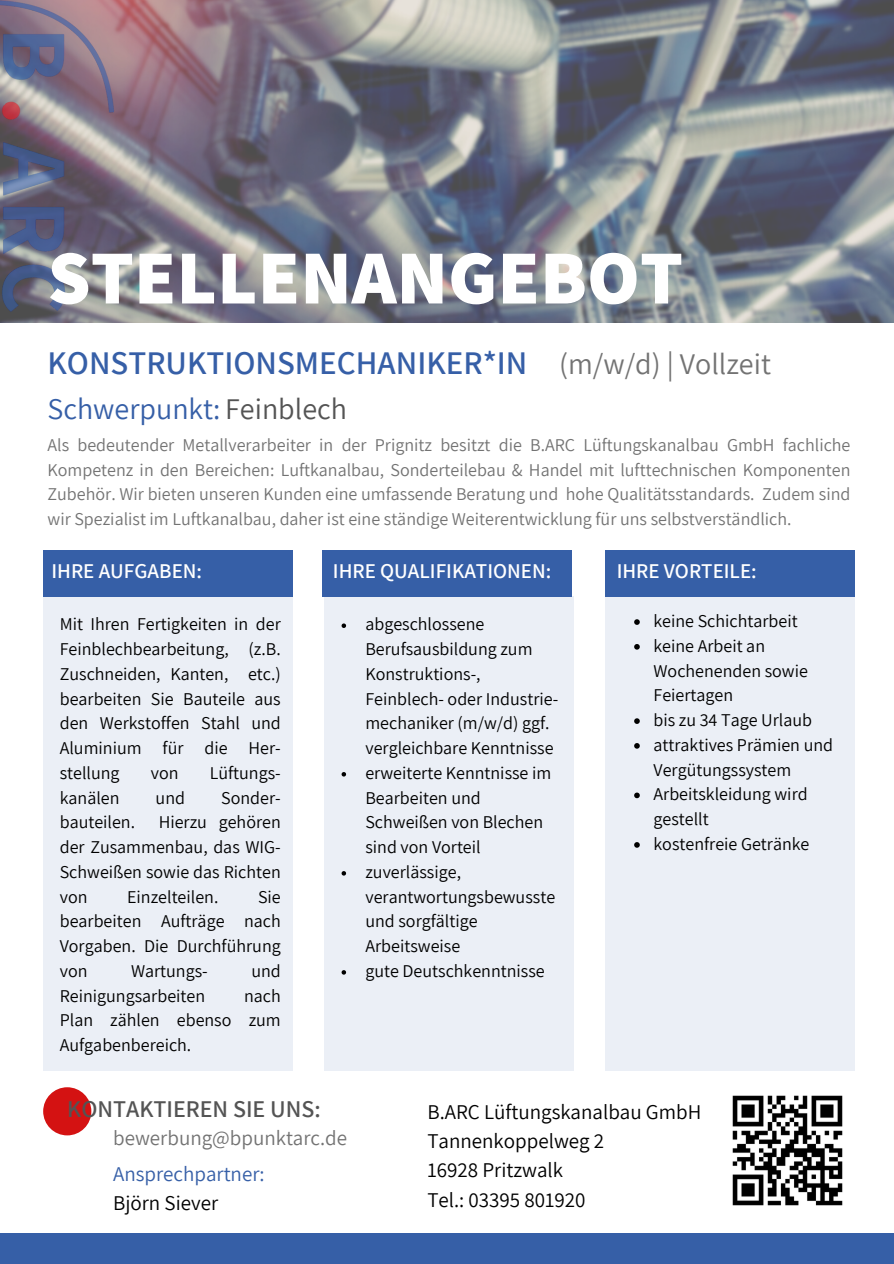
<style>
.page{position:relative;width:894px;height:1264px;background:#fff}
.page>*{position:absolute;margin:0;border:0;box-sizing:border-box;transform-origin:0 0}
.t1{font:800 76.5px "Assistant";color:#fff}
.t2{font:600 33px "Assistant";color:#365fa7}
.t3{font:30px "Assistant";color:#365fa7}
.t4{font:30px "Assistant";color:#737373}
.t5{font:600 24px "Assistant";color:#545454}
.t6{font:21px "Assistant";color:#000}
.t7{font:600 21px "Assistant";color:#fff}
.t8{font:21px "Assistant";color:#737373}
.t9{font:21px "Assistant";color:#365fa7}
.t10{font:18px/24.8px "Assistant";color:#000}
.t11{font:18px/24.8px "Assistant";color:#737373;text-align:justify}
.s1{color:#545454}
</style>
<div class="page">
<div style="left:0;top:1232px;width:893px;height:31px;background:#365fa7"></div>
<img style="left:117px;top:0;width:776px;height:322px">
<div style="left:43px;top:1087px;width:48px;height:48px;background:#d41212;border-radius:50%"></div>
<img style="left:732px;top:1095px;width:111px;height:111px">
<div style="left:322px;top:550px;width:249px;height:46px;background:#365fa7"></div>
<div style="left:43px;top:550px;width:249px;height:46px;background:#365fa7"></div>
<div style="left:43px;top:596px;width:249px;height:474px;background:#ebeff6"></div>
<div style="left:324px;top:596px;width:249px;height:474px;background:#ebeff6"></div>
<img style="left:0;top:0;width:117px;height:323px">
<svg style="left:341px;top:623px;width:5px;height:5px"></svg>
<svg style="left:341px;top:772px;width:5px;height:4px"></svg>
<svg style="left:341px;top:871px;width:5px;height:4px"></svg>
<svg style="left:341px;top:970px;width:5px;height:4px"></svg>
<div style="left:605px;top:550px;width:249px;height:46px;background:#365fa7"></div>
<div style="left:605px;top:596px;width:249px;height:474px;background:#ebeff6"></div>
<svg style="left:634px;top:619px;width:5px;height:6px"></svg>
<svg style="left:634px;top:644px;width:5px;height:5px"></svg>
<svg style="left:634px;top:718px;width:5px;height:6px"></svg>
<svg style="left:634px;top:743px;width:5px;height:5px"></svg>
<svg style="left:634px;top:792px;width:5px;height:6px"></svg>
<svg style="left:634px;top:842px;width:5px;height:5px"></svg>
<p class="t1" style="left:48px;top:225px;width:637px">STELLENANGEBOT</p>
<p class="t2" style="left:48px;top:340px;width:481px">KONSTRUKTIONSMECHANIKER*IN</p>
<p class="t3" style="left:48px;top:388px;width:301px">Schwerpunkt: <span class="s1">Feinblech</span></p>
<p class="t4" style="left:559px;top:343px;width:213px">(m/w/d) | Vollzeit</p>
<p class="t11" style="left:48px;top:432px;width:804px">Als bedeutender Metallverarbeiter in der Prignitz besitzt die B.ARC Lüftungskanalbau GmbH fachliche Kompetenz in den Bereichen: Luftkanalbau, Sonderteilebau &amp; Handel mit lufttechnischen Komponenten Zubehör. Wir bieten unseren Kunden eine umfassende Beratung und hohe Qualitätsstandards. Zudem sind wir Spezialist im Luftkanalbau, daher ist eine ständige Weiterentwicklung für uns selbstverständlich.</p>
<p class="t7" style="left:616px;top:556px;width:141px">IHRE VORTEILE:</p>
<p class="t10" style="left:653px;top:608px;width:146px">keine Schichtarbeit</p>
<p class="t10" style="left:653px;top:633px;width:156px">keine Arbeit an<br>Wochenenden sowie<br>Feiertagen</p>
<p class="t10" style="left:653px;top:707px;width:160px">bis zu 34 Tage Urlaub</p>
<p class="t10" style="left:653px;top:732px;width:181px">attraktives Prämien und<br>Vergütungssystem</p>
<p class="t10" style="left:653px;top:781px;width:156px">Arbeitskleidung wird gestellt</p>
<p class="t10" style="left:653px;top:831px;width:157px">kostenfreie Getränke</p>
<p class="t7" style="left:51px;top:556px;width:152px">IHRE AUFGABEN:</p>
<p class="t7" style="left:333px;top:556px;width:220px">IHRE QUALIFIKATIONEN:</p>
<p class="t10" style="left:60px;top:611px;width:222px;text-align:justify">Mit Ihren Fertigkeiten in der Feinblechbearbeitung, (z.B.<br>Zuschneiden, Kanten, etc.) bearbeiten Sie Bauteile aus den Werkstoffen Stahl und Aluminium für die Her&shy;stellung</p>
<p class="t10" style="left:365px;top:611px;width:194px">abgeschlossene<br>Berufsausbildung zum<br>Konstruktions-,<br>Feinblech- oder Industrie&shy;mechaniker (m/w/d) ggf. vergleichbare Kenntnisse</p>
<p class="t10" style="left:365px;top:759px;width:187px">erweiterte Kenntnisse im<br>Bearbeiten und<br>Schweißen von Blechen sind von Vorteil</p>
<p class="t10" style="left:365px;top:858px;width:191px">zuverlässige, verantwortungsbewusste und sorgfältige<br>Arbeitsweise</p>
<p class="t10" style="left:365px;top:957px;width:181px">gute Deutschkenntnisse</p>
<p class="t10" style="left:151px;top:759px;width:29px">von</p>
<p class="t10" style="left:210px;top:759px;width:72px">Lüftungs-</p>
<p class="t10" style="left:60px;top:784px;width:61px">kanälen</p>
<p class="t10" style="left:156px;top:784px;width:31px">und</p>
<p class="t10" style="left:221px;top:784px;width:61px">Sonder-</p>
<p class="t10" style="left:60px;top:809px;width:77px">bauteilen.</p>
<p class="t10" style="left:60px;top:809px;width:222px;text-align:justify;text-indent:99px">Hierzu gehören der Zusammenbau, das WIG-Schweißen sowie das Richten von</p>
<p class="t10" style="left:127px;top:883px;width:93px">Einzelteilen.</p>
<p class="t10" style="left:60px;top:883px;width:222px;text-align:justify;text-indent:198px">Sie bearbeiten Aufträge nach Vorgaben. Die Durchführung von</p>
<p class="t10" style="left:131px;top:957px;width:78px">Wartungs-</p>
<p class="t10" style="left:251px;top:957px;width:31px">und</p>
<p class="t10" style="left:60px;top:982px;width:147px">Reinigungsarbeiten</p>
<p class="t10" style="left:60px;top:982px;width:222px;text-align:justify;text-indent:184px">nach Plan zählen ebenso zum Aufgabenbereich.</p>
<p class="t5" style="left:67px;top:1092px;width:255px">KONTAKTIEREN SIE UNS:</p>
<p class="t8" style="left:113px;top:1123px;width:235px">bewerbung@bpunktarc.de</p>
<p class="t9" style="left:113px;top:1159px;width:153px">Ansprechpartner:</p>
<p class="t6" style="left:113px;top:1188px;width:107px">Björn Siever</p>
<p class="t6" style="left:427px;top:1097px;width:275px">B.ARC Lüftungskanalbau GmbH</p>
<p class="t6" style="left:427px;top:1126px;width:178px">Tannenkoppelweg 2</p>
<p class="t6" style="left:427px;top:1155px;width:137px">16928 Pritzwalk</p>
<p class="t6" style="left:427px;top:1185px;width:160px">Tel.: 03395 801920</p>
</div>
